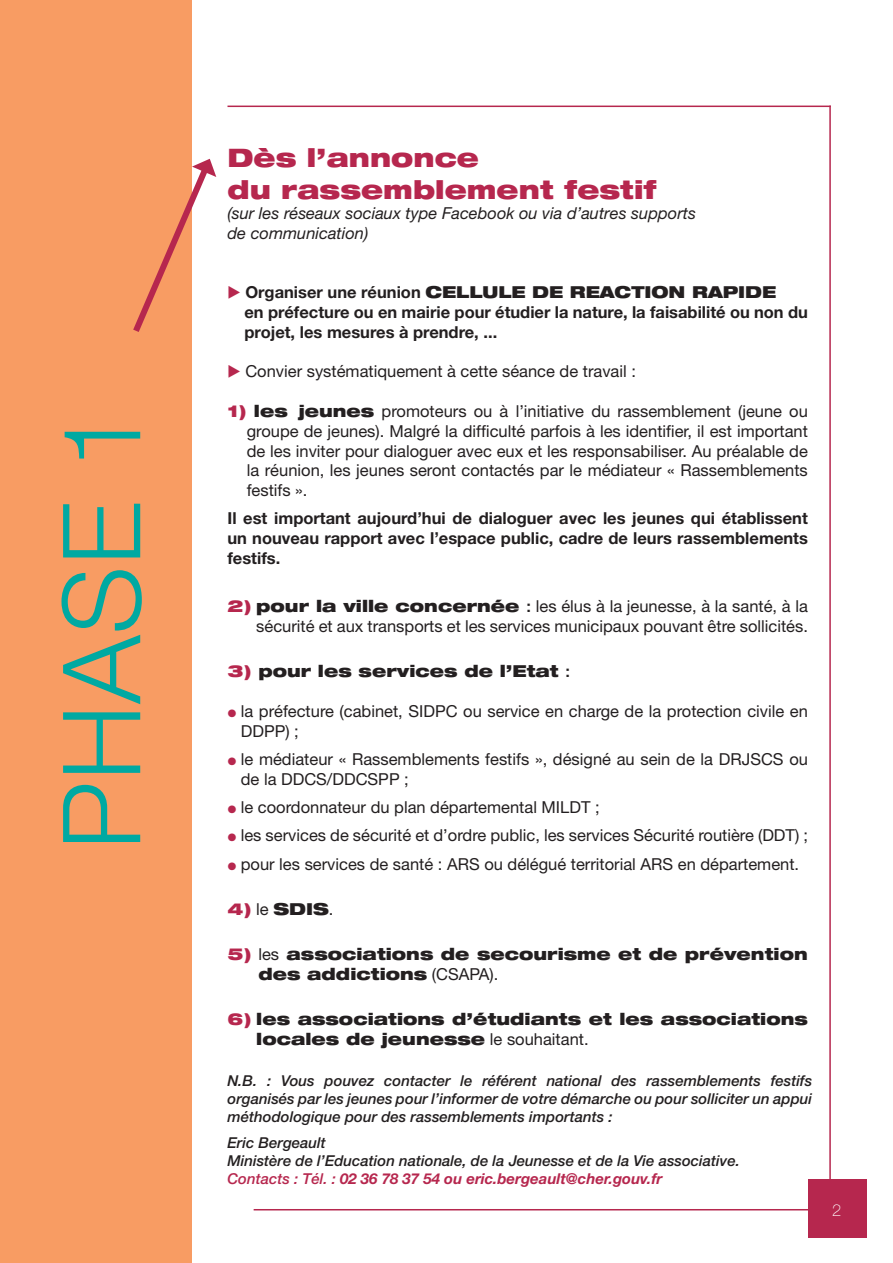
<style>
.page{position:relative;width:893px;height:1263px;background:#fff}
.page>*{position:absolute;margin:0;border:0;box-sizing:border-box;transform-origin:0 0}
.t1{font:300 108px "Helvetica Neue";color:#00a9a2}
.t2{font:900 expanded 25.5px "Helvetica Neue";color:#b6274e}
.masse{font:16.5px/19.8px "Helvetica Neue";color:#231f20}
.t3{font:700 16.5px/19.8px "Helvetica Neue";color:#231f20}
.t4{font:900 expanded 16.5px/19.8px "Helvetica Neue";color:#231f20}
.t5{font:italic 16.5px "Helvetica Neue";color:#231f20}
.titre{font:100 16.5px "Helvetica Neue";color:#fff}
.masse-2{font:italic 500 15px/18px "Helvetica Neue";color:#231f20;text-align:justify}
.masse-3{font:italic 700 15px "Helvetica Neue";color:#b6274e}
.s1{font-family:"European Pi Three";font-weight:400;font-stretch:normal;color:#b6274e}
.s2{font-weight:700;font-stretch:normal}
.s3{font-family:"European Pi Three";color:#b6274e}
.s4{font-weight:900;font-stretch:expanded;color:#b6274e}
.s5{font-weight:900;font-stretch:expanded}
.s6{font-weight:500}
.s7{color:#b6274e}
.s8{font-weight:500;font-stretch:normal}
.s9{font-weight:400;font-stretch:normal}
</style>
<div class="page">
<div style="left:0;top:0;width:191px;height:1263px;background:#f89c63"></div>
<svg style="left:133px;top:159px;width:83px;height:180px"></svg>
<hr style="left:829px;top:106px;width:2px;height:1103px;background:#b6274e">
<hr style="left:254px;top:1209px;width:575px;height:1px;background:#b6274e">
<hr style="left:227px;top:106px;width:604px;height:1px;background:#b6274e">
<div style="left:808px;top:1179px;width:59px;height:59px;background:#b6274e"></div>
<p class="t1" style="left:36px;top:850px;width:442px;rotate:-90deg">PHASE 1</p>
<p class="t2" style="left:227px;top:141px;width:253px">Dès l’annonce</p>
<p class="t2" style="left:227px;top:174px;width:431px">du rassemblement festif</p>
<p class="t5" style="left:227px;top:203px;width:470px">(sur les réseaux sociaux type Facebook ou via d’autres supports</p>
<p class="t5" style="left:227px;top:223px;width:142px">de communication)</p>
<p class="t4" style="left:227px;top:282px;width:550px"><span class="s1">E</span> <span class="s2">Organiser une réunion</span> CELLULE DE REACTION RAPIDE</p>
<p class="t3" style="left:244px;top:302px;width:565px">en préfecture ou en mairie pour étudier la nature, la faisabilité ou non du projet, les mesures à prendre, ...</p>
<p class="masse" style="left:227px;top:361px;width:410px"><span class="s3">E</span> Convier systématiquement à cette séance de travail :</p>
<p class="masse" style="left:247px;top:401px;width:563px;text-align:justify;text-indent:-19px"><span class="s4">1)</span> <span class="s5">les jeunes</span> promoteurs ou à l’initiative du rassemblement (jeune ou groupe de jeunes). Malgré la difficulté parfois à les identifier, il est important de les inviter pour dialoguer avec eux et les responsabiliser. Au préalable de la réunion, les jeunes seront contactés par le médiateur « Rassemblements festifs ».</p>
<p class="t3" style="left:227px;top:508px;width:582px;text-align:justify">Il est important aujourd’hui de dialoguer avec les jeunes qui établissent un nouveau rapport avec l’espace public, cadre de leurs rassemblements festifs.</p>
<p class="masse" style="left:227px;top:596px;width:582px;text-align:right"><span class="s4">2)</span> <span class="s5">pour la ville concernée</span> <span class="s6">:</span> les élus à la jeunesse, à la santé, à la sécurité et aux transports et les services municipaux pouvant être sollicités.</p>
<p class="t4" style="left:227px;top:661px;width:344px"><span class="s7">3)</span> pour les services de l’Etat <span class="s8">:</span></p>
<p class="masse" style="left:241px;top:701px;width:569px;text-indent:-13px"><span class="s3">I</span> la préfecture (cabinet, SIDPC ou service en charge de la protection civile en<br>DDPP) ;</p>
<p class="masse" style="left:241px;top:749px;width:569px;text-indent:-13px"><span class="s3">I</span> le médiateur « Rassemblements festifs », désigné au sein de la DRJSCS ou de la DDCS/DDCSPP ;</p>
<p class="masse" style="left:227px;top:797px;width:374px"><span class="s3">I</span> le coordonnateur du plan départemental MILDT ;</p>
<p class="masse" style="left:227px;top:825px;width:582px"><span class="s3">I</span> les services de sécurité et d’ordre public, les services Sécurité routière (DDT) ;</p>
<p class="masse" style="left:227px;top:854px;width:573px"><span class="s3">I</span> pour les services de santé : ARS ou délégué territorial ARS en département.</p>
<p class="t4" style="left:227px;top:898px;width:108px"><span class="s7">4)</span> <span class="s9">le</span> SDIS<span class="s9">.</span></p>
<p class="t4" style="left:258px;top:944px;width:551px;text-indent:-31px"><span class="s7">5)</span> <span class="s9">les</span> associations de secourisme et de prévention des addictions <span class="s9">(CSAPA).</span></p>
<p class="t4" style="left:256px;top:1009px;width:553px;text-indent:-29px"><span class="s7">6)</span> les associations d’étudiants et les associations locales de jeunesse <span class="s9">le souhaitant.</span></p>
<p class="masse-2" style="left:227px;top:1071px;width:586px">N.B. : Vous pouvez contacter le référent national des rassemblements festifs organisés par les jeunes pour l’informer de votre démarche ou pour solliciter un appui méthodologique pour des rassemblements importants :</p>
<p class="masse-2" style="left:227px;top:1133px;width:100px">Eric Bergeault</p>
<p class="masse-2" style="left:227px;top:1151px;width:514px">Ministère de l’Education nationale, de la Jeunesse et de la Vie associative.</p>
<p class="masse-3" style="left:227px;top:1169px;width:436px"><span class="s6">Contacts : Tél. :</span> 02 36 78 37 54 ou eric.bergeault@cher.gouv.fr</p>
<p class="titre" style="left:832px;top:1200px;width:11px">2</p>
</div>
